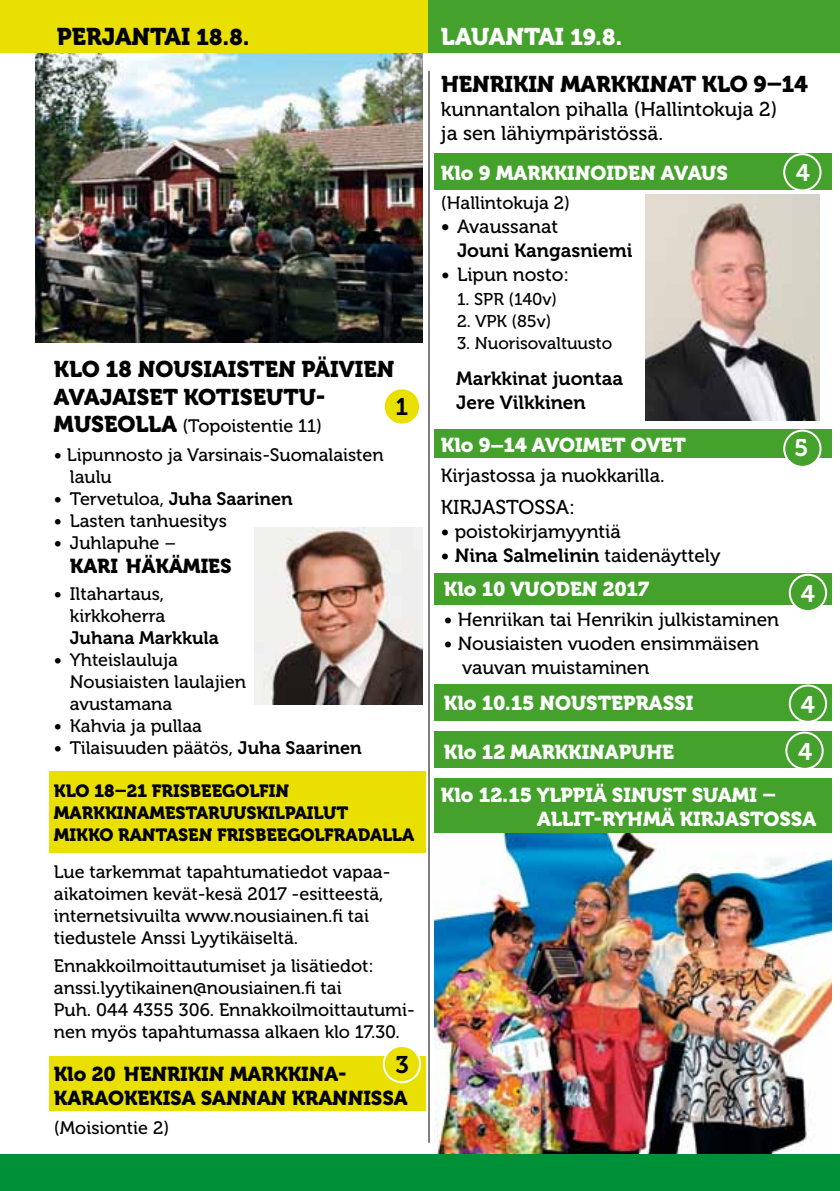
<style>
.page{position:relative;width:840px;height:1191px;background:#fff}
.page>*{position:absolute;margin:0;border:0;box-sizing:border-box;transform-origin:0 0}
.t1{font:24px "Museo 900";color:#000}
.t2{font:24px "Museo 900";letter-spacing:.105em;color:#fff}
.t3{font:24px "Museo 700";color:#fff}
.t4{font:24px "Museo 700";color:#000}
.t5{font:22.6px/27.2px "Museo 900";color:#000}
.t6{font:22.6px "Museo 900";letter-spacing:.035em;color:#000}
.t7{font:20px/24px "Museo 900";color:#fff}
.t8{font:20px/24px "Museo 500";color:#000}
.t9{font:20px/24px "Museo 900";letter-spacing:.04em;color:#000}
.t10{font:20px "Museo 900";letter-spacing:.07em;color:#000}
.t11{font:19px/24px "Museo 500";color:#000}
.t12{font:19px/24px "Museo 700";color:#000}
.t13{font:18px/22px "Museo 500";color:#000}
.t14{font:18px "Museo 700";color:#000}
.t15{font:17.6px/22px "Museo 900";color:#000}
.t16{font:17px "Museo 500";color:#000}
.s1{font-size:22.6px}
.s2{font-family:"Museo 900";font-size:22.6px}
.s3{font-family:"Museo 700"}
.s4{font-size:20px}
</style>
<div class="page">
<img style="left:254px;top:527px;width:168px;height:177px">
<img style="left:434px;top:832px;width:396px;height:322px">
<img style="left:35px;top:52px;width:387px;height:290px">
<div style="left:49px;top:771px;width:376px;height:82px;background:#e9df00"></div>
<div style="left:0;top:1154px;width:839px;height:37px;background:#009037"></div>
<div style="left:0;top:0;width:428px;height:52px;background:#e9df00"></div>
<div style="left:428px;top:0;width:411px;height:52px;background:#44a12b"></div>
<div style="left:383px;top:388px;width:37px;height:36px;background:#e9df00;border-radius:50%"></div>
<div style="left:382px;top:387px;width:39px;height:38px;border:2px solid #fff;border-radius:50%"></div>
<div style="left:49px;top:1056px;width:376px;height:54px;background:#e9df00"></div>
<div style="left:383px;top:1046px;width:37px;height:36px;background:#e9df00;border-radius:50%"></div>
<div style="left:382px;top:1045px;width:39px;height:38px;border:2px solid #fff;border-radius:50%"></div>
<div style="left:434px;top:429px;width:396px;height:29px;background:#44a12b"></div>
<img style="left:645px;top:195px;width:174px;height:226px">
<div style="left:434px;top:153px;width:396px;height:36px;background:#44a12b"></div>
<div style="left:782px;top:153px;width:39px;height:38px;border:2px solid #fff;border-radius:50%"></div>
<div style="left:783px;top:430px;width:37px;height:37px;background:#44a12b;border-radius:50%"></div>
<div style="left:782px;top:429px;width:39px;height:39px;border:2px solid #fff;border-radius:50%"></div>
<hr style="left:428px;top:71px;width:1px;height:1071px;background:#000">
<div style="left:434px;top:574px;width:396px;height:31px;background:#44a12b"></div>
<div style="left:789px;top:575px;width:36px;height:36px;background:#44a12b;border-radius:50%"></div>
<div style="left:788px;top:574px;width:38px;height:38px;border:2px solid #fff;border-radius:50%"></div>
<div style="left:434px;top:684px;width:396px;height:37px;background:#44a12b"></div>
<div style="left:788px;top:684px;width:38px;height:39px;border:2px solid #fff;border-radius:50%"></div>
<div style="left:434px;top:778px;width:396px;height:54px;background:#44a12b"></div>
<div style="left:434px;top:731px;width:396px;height:37px;background:#44a12b"></div>
<div style="left:784px;top:731px;width:39px;height:39px;border:2px solid #fff;border-radius:50%"></div>
<h1 class="t1" style="left:57px;top:23px;width:194px">PERJANTAI <span class="s1">18.8.</span></h1>
<h1 class="t2" style="left:441px;top:23px;width:183px">LAUANTAI <span class="s1">19.8.</span></h1>
<p class="t6" style="left:441px;top:71px;width:368px">HENRIKIN MARKKINAT KLO 9–14</p>
<p class="t8" style="left:441px;top:98px;width:337px">kunnantalon pihalla (Hallintokuja 2) ja sen lähiympäristössä.</p>
<p class="t5" style="left:54px;top:356px;width:339px">KLO 18 NOUSIAISTEN PÄIVIEN<br>AVAJAISET KOTISEUTU-</p>
<p class="t13" style="left:54px;top:415px;width:270px"><span class="s2">MUSEOLLA</span> (Topoistentie 11)</p>
<h1 class="t4" style="left:395px;top:394px;width:14px">1</h1>
<p class="t13" style="left:70px;top:443px;width:315px;text-indent:-16px">• Lipunnosto ja Varsinais-Suomalaisten laulu</p>
<p class="t13" style="left:54px;top:487px;width:240px">• Tervetuloa, <span class="s3">Juha Saarinen</span></p>
<p class="t13" style="left:54px;top:509px;width:174px">• Lasten tanhuesitys</p>
<p class="t13" style="left:54px;top:531px;width:124px">• J uhlapuhe –</p>
<p class="t10" style="left:70px;top:554px;width:163px">KARI HÄKÄMIES</p>
<p class="t13" style="left:54px;top:583px;width:113px;text-align:right">• Iltahartaus, kirkkoherra</p>
<p class="t14" style="left:70px;top:628px;width:150px">Juhana Markkula</p>
<p class="t13" style="left:70px;top:649px;width:177px;text-indent:-16px">• Yhteislauluja<br>Nousiaisten laulajien avustamana</p>
<p class="t13" style="left:54px;top:715px;width:150px">• Kahvia ja pullaa</p>
<p class="t13" style="left:54px;top:737px;width:309px">• Tilaisuuden päätös, <span class="s3">Juha Saarinen</span></p>
<p class="t15" style="left:54px;top:780px;width:360px">KLO 18–21 FRISBEEGOLFIN<br>MARKKINAMESTARUUSKILPAILUT<br>MIKKO RANTASEN FRISBEEGOLFRADALLA</p>
<p class="t13" style="left:54px;top:861px;width:338px">Lue tarkemmat tapahtumatiedot vapaa&shy;aikatoimen kevät-kesä 2017 -esitteestä, internetsivuilta www.nousiainen.fi tai tiedustele Anssi Lyytikäiseltä.</p>
<p class="t13" style="left:54px;top:954px;width:362px">Ennakkoilmoittautumiset ja lisätiedot: anssi.lyytikainen@nousiainen.fi tai<br>Puh. 044 4355 306. Ennakkoilmoittautumi&shy;nen myös tapahtumassa alkaen klo 17.30.</p>
<h1 class="t4" style="left:395px;top:1051px;width:15px">3</h1>
<p class="t9" style="left:54px;top:1061px;width:353px">KLO 20 HENRIKIN MARKKINA-<br>KARAOKEKISA SANNAN KRANNISSA</p>
<p class="t13" style="left:54px;top:1117px;width:117px">(Moisiontie 2)</p>
<p class="t7" style="left:441px;top:161px;width:288px">KLO 9 MARKKINOIDEN AVAUS</p>
<p class="t13" style="left:441px;top:192px;width:130px">(Hallintokuja 2)</p>
<p class="t11" style="left:441px;top:215px;width:118px"><span class="s4">•</span> Avaussanat</p>
<p class="t12" style="left:457px;top:239px;width:177px">Jouni Kangasniemi</p>
<p class="t11" style="left:441px;top:263px;width:129px">• Lipun nosto:</p>
<p class="t16" style="left:457px;top:290px;width:102px">1. SPR (140v)</p>
<p class="t16" style="left:457px;top:312px;width:96px">2. VPK (85v)</p>
<p class="t16" style="left:457px;top:334px;width:157px">3. Nuorisovaltuusto</p>
<p class="t12" style="left:456px;top:366px;width:168px">Markkinat juontaa<br>Jere Vilkkinen</p>
<p class="t7" style="left:441px;top:433px;width:246px">KLO 9–14 AVOIMET OVET</p>
<p class="t11" style="left:441px;top:463px;width:225px">Kirjastossa ja nuokkarilla.</p>
<p class="t8" style="left:441px;top:495px;width:135px">kirjastossa :</p>
<p class="t11" style="left:441px;top:520px;width:181px">• poistokirjamyyntiä</p>
<p class="t11" style="left:441px;top:544px;width:281px">• <span class="s3">Nina Salmelinin</span> taidenäyttely</p>
<p class="t7" style="left:443px;top:577px;width:207px">KLO 10 VUODEN 2017</p>
<p class="t11" style="left:443px;top:607px;width:336px">• Henriikan tai Henrikin julkistaminen</p>
<p class="t11" style="left:461px;top:631px;width:298px;text-indent:-18px">• Nousiaisten vuoden ensimmäisen vauvan muistaminen</p>
<h1 class="t3" style="left:795px;top:160px;width:16px">4</h1>
<h1 class="t3" style="left:793px;top:434px;width:16px">5</h1>
<h1 class="t3" style="left:800px;top:580px;width:16px">4</h1>
<p class="t7" style="left:443px;top:691px;width:251px">KLO 10.15 NOUSTEPRASSI</p>
<h1 class="t3" style="left:800px;top:691px;width:16px">4</h1>
<p class="t7" style="left:443px;top:740px;width:231px">KLO 12 MARKKINAPUHE</p>
<h1 class="t3" style="left:797px;top:738px;width:16px">4</h1>
<p class="t7" style="left:441px;top:783px;width:336px">KLO 12.15 YLPPIÄ SINUST SUAMI –<br>A</p>
<p class="t7" style="left:550px;top:807px;width:266px">LLIT-RYHMÄ KIRJASTOSSA</p>
</div>
